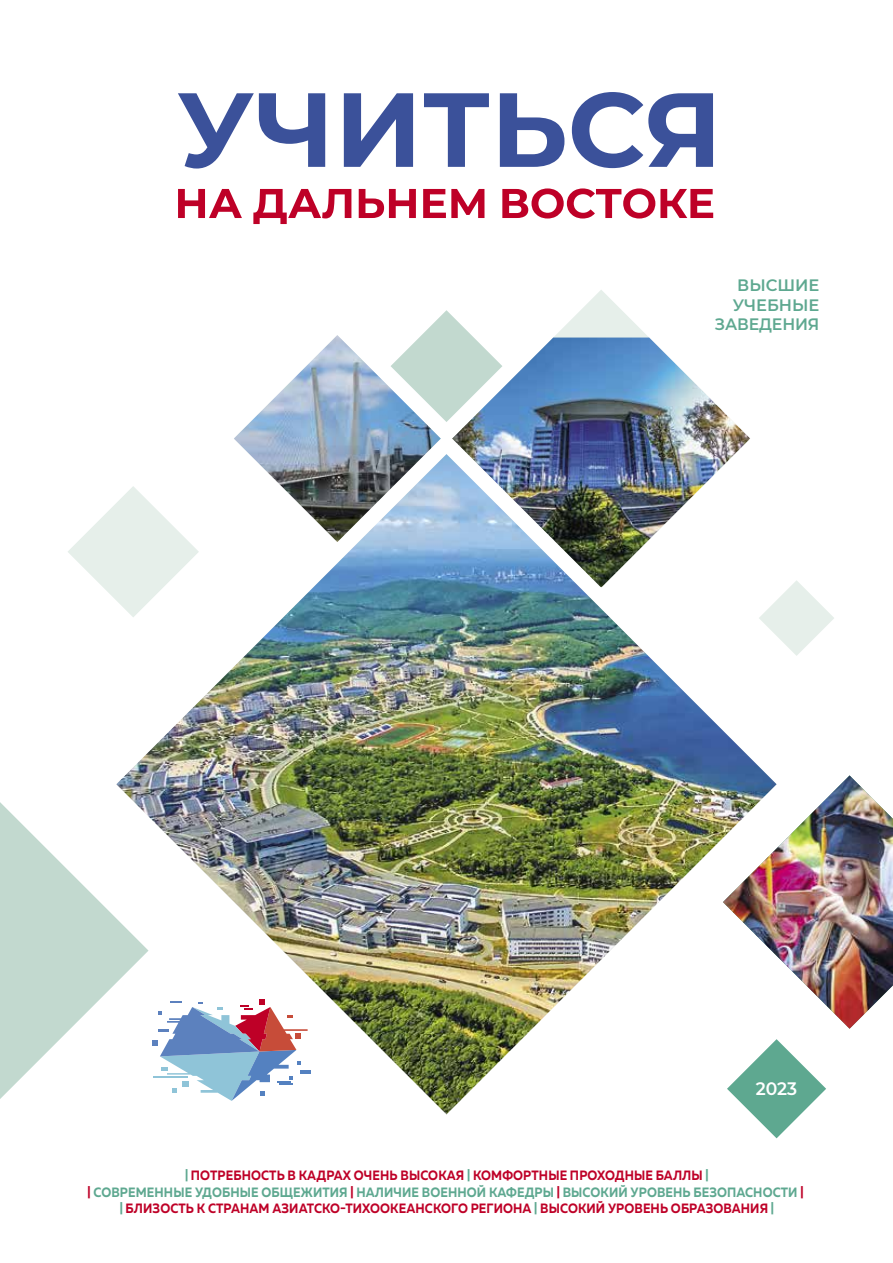
<style>
.page{position:relative;width:893px;height:1263px;background:#fff}
.page>*{position:absolute;margin:0;border:0;box-sizing:border-box;transform-origin:0 0}
.t1{font:600 18px "Montserrat";color:#fff;scale:.95 1}
.t2{font:600 16.5px/19.8px "Montserrat";color:#5ea890;text-align:right}
.t3{font:700 13.5px/16.2px "Muller";letter-spacing:.01em;color:#be0027;text-align:center;scale:.9 1}
.s1{color:#5ea890}
</style>
<div class="page">
<img style="left:116px;top:542px;width:652px;height:572px">
<svg style="left:422px;top:310px;width:30px;height:232px"></svg>
<img style="left:234px;top:335px;width:207px;height:207px">
<svg style="left:727px;top:1039px;width:99px;height:99px"></svg>
<svg style="left:452px;top:290px;width:298px;height:298px"></svg>
<img style="left:452px;top:338px;width:298px;height:249px">
<svg style="left:178px;top:92px;width:535px;height:77px"></svg>
<svg style="left:178px;top:188px;width:535px;height:36px"></svg>
<svg style="left:0;top:802px;width:310px;height:299px"></svg>
<img style="left:723px;top:775px;width:170px;height:254px">
<svg style="left:759px;top:580px;width:75px;height:76px"></svg>
<svg style="left:68px;top:486px;width:131px;height:131px"></svg>
<p class="t2" style="left:715px;top:274px;width:106px">ВЫСШИЕ<br>УЧЕБНЫЕ<br>ЗАВЕДЕНИЯ</p>
<h1 class="t1" style="left:756px;top:1076px;width:45px">2023</h1>
<p class="t3" style="left:88px;top:1167px;width:797px"><span class="s1">|</span> ПОТРЕБНОСТЬ В КАДРАХ ОЧЕНЬ ВЫСОКАЯ <span class="s1">|</span> КОМФОРТНЫЕ ПРОХОДНЫЕ БАЛЛЫ <span class="s1">|<br></span>| <span class="s1">СОВРЕМЕННЫЕ УДОБНЫЕ ОБЩЕЖИТИЯ</span> | <span class="s1">НАЛИЧИЕ ВОЕННОЙ КАФЕДРЫ</span> | <span class="s1">ВЫСОКИЙ УРОВЕНЬ БЕЗОПАСНОСТИ</span> | <span class="s1">|</span> БЛИЗОСТЬ К СТРАНАМ АЗИАТСКО-ТИХООКЕАНСКОГО РЕГИОНА <span class="s1">|</span> ВЫСОКИЙ УРОВЕНЬ ОБРАЗОВАНИЯ <span class="s1">|</span></p>
</div>
